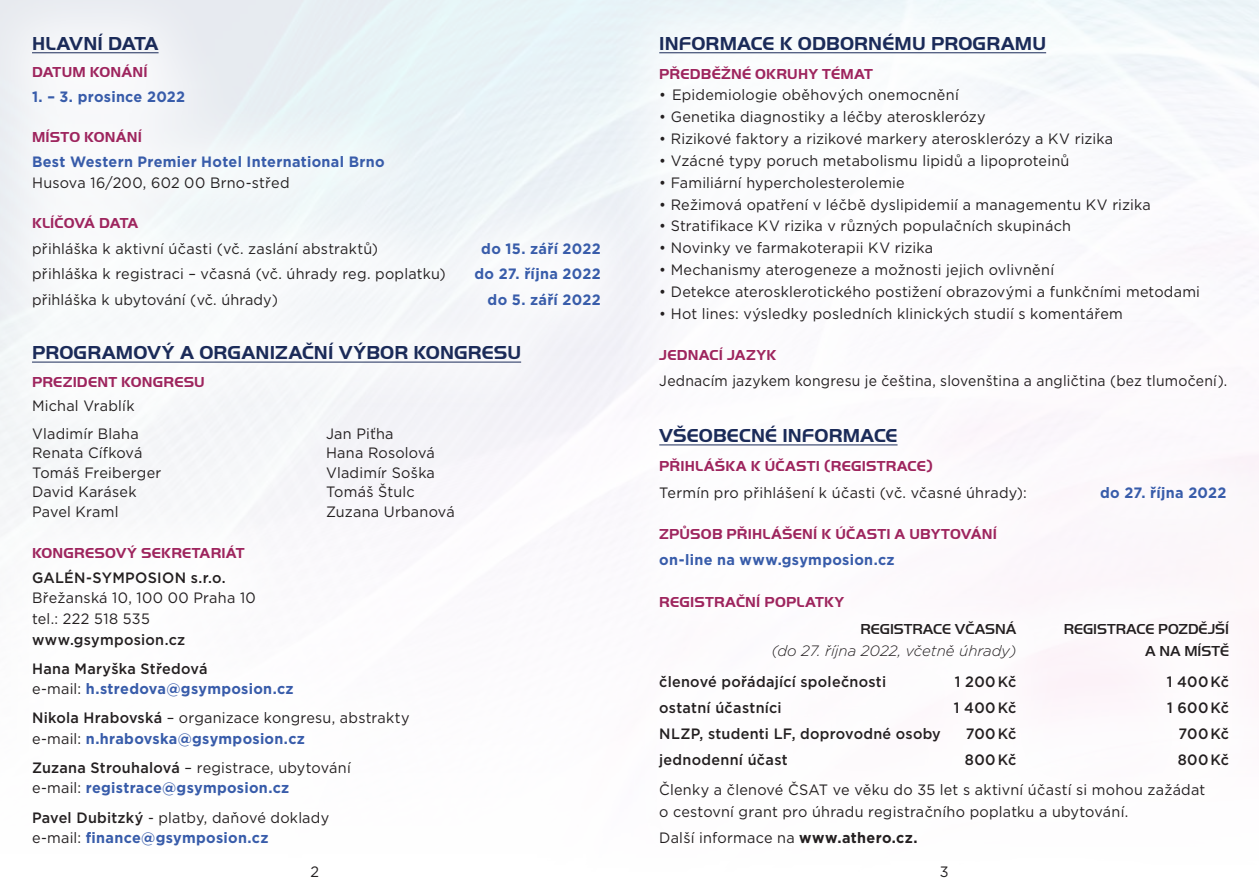
<style>
.page{position:relative;width:1259px;height:893px;background:#fff}
.page>*{position:absolute;margin:0;border:0;box-sizing:border-box;transform-origin:0 0}
.t1{font:700 19.5px "Handel Got DCE";letter-spacing:.005em;color:#1b2b59}
.t2{font:15px/19.5px "Gotham";letter-spacing:.015em;color:#231f20;scale:.96 1}
.t3{font:500 15px/29.1px "Gotham";letter-spacing:.02em;color:#231f20;scale:.96 1}
.t4{font:700 15px "Handel Got DCE";letter-spacing:.015em;color:#9e255e}
.t5{font:700 15px "Gotham";letter-spacing:.02em;color:#385caa;scale:.96 1}
.t6{font:15px "Gotham";letter-spacing:.015em;color:#231f20;scale:.93 1}
.t7{font:500 15px "Handel Got DCE";color:#231f20}
.t8{font:italic 300 15px "Gotham";color:#231f20}
.t9{font:700 15px "Handel Got DCE";letter-spacing:-.01em;color:#9e255e}
.s1{font-weight:700;color:#385caa}
.s2{font-weight:500}
.s3{font-weight:400;color:#231f20}
.s4{font-weight:700}
</style>
<div class="page">
<hr style="left:659px;top:52px;width:387px;height:1px;background:#1b2b59">
<hr style="left:659px;top:445px;width:238px;height:1px;background:#1b2b59">
<div style="left:0;top:0;width:659px;height:893px;background:#fff;opacity:.8"></div>
<hr style="left:32px;top:52px;width:127px;height:1px;background:#1b2b59">
<hr style="left:32px;top:362px;width:489px;height:1px;background:#1b2b59">
<h1 class="t1" style="left:32px;top:32px;width:128px">HLAVNÍ DATA</h1>
<p class="t4" style="left:32px;top:64px;width:117px">DATUM KONÁNÍ</p>
<p class="t5" style="left:32px;top:87px;width:161px">1. – 3. prosince 2022</p>
<p class="t4" style="left:32px;top:129px;width:111px">MÍSTO KONÁNÍ</p>
<p class="t5" style="left:32px;top:152px;width:369px">Best Western Premier Hotel International Brno</p>
<p class="t2" style="left:32px;top:172px;width:270px">Husova 16/200, 602 00 Brno-střed</p>
<p class="t9" style="left:32px;top:215px;width:108px">KLÍČOVÁ DATA</p>
<p class="t2" style="left:32px;top:238px;width:362px">přihláška k aktivní účasti (vč. zaslání abstraktů)</p>
<p class="t5" style="left:481px;top:238px;width:126px">do 15. září 2022</p>
<p class="t2" style="left:32px;top:264px;width:432px">přihláška k registraci – včasná (vč. úhrady reg. poplatku)</p>
<p class="t5" style="left:474px;top:264px;width:133px">do 27. října 2022</p>
<p class="t2" style="left:32px;top:289px;width:258px">přihláška k ubytování (vč. úhrady)</p>
<p class="t5" style="left:487px;top:290px;width:119px">do 5. září 2022</p>
<h1 class="t1" style="left:32px;top:342px;width:490px">PROGRAMOVÝ A ORGANIZAČNÍ VÝBOR KONGRESU</h1>
<p class="t4" style="left:32px;top:373px;width:174px">PREZIDENT KONGRESU</p>
<p class="t2" style="left:32px;top:396px;width:108px">Michal Vrablík</p>
<p class="t2" style="left:32px;top:424px;width:136px">Vladimír Blaha<br>Renata Cífková<br>Tomáš Freiberger<br>David Karásek<br>Pavel Kraml</p>
<p class="t2" style="left:326px;top:424px;width:136px">Jan Piťha<br>Hana Rosolová<br>Vladimír Soška<br>Tomáš Štulc<br>Zuzana Urbanová</p>
<p class="t4" style="left:32px;top:545px;width:214px">KONGRESOVÝ SEKRETARIÁT</p>
<p class="t3" style="left:32px;top:563px;width:203px">GALÉN-SYMPOSION s.r.o.</p>
<p class="t2" style="left:32px;top:588px;width:235px;line-height:20.5px">Břežanská 10, 100 00 Praha 10 tel.: 222 518 535</p>
<p class="t3" style="left:32px;top:625px;width:184px">www.gsymposion.cz<br>Hana Maryška Středová</p>
<p class="t2" style="left:32px;top:674px;width:395px;line-height:29.1px">e-mail: <span class="s1">h.stredova@gsymposion.cz<br></span><span class="s2">Nikola Hrabovská</span> – organizace kongresu, abstrakty</p>
<p class="t2" style="left:32px;top:724px;width:333px;line-height:29.1px">e-mail: <span class="s1">n.hrabovska@gsymposion.cz<br></span><span class="s2">Zuzana Strouhalová</span> – registrace, ubytování</p>
<p class="t2" style="left:32px;top:773px;width:311px;line-height:29.1px">e-mail: <span class="s1">registrace@gsymposion.cz<br></span><span class="s2">Pavel Dubitzký</span> - platby, daňové doklady</p>
<p class="t5" style="left:32px;top:828px;width:248px"><span class="s3">e-mail:</span> finance@gsymposion.cz</p>
<h1 class="t1" style="left:659px;top:32px;width:388px">INFORMACE K ODBORNÉMU PROGRAMU</h1>
<p class="t4" style="left:659px;top:65px;width:215px">PŘEDBĚŽNÉ OKRUHY TÉMAT</p>
<p class="t2" style="left:659px;top:85px;width:313px">• Epidemiologie oběhových onemocnění</p>
<p class="t2" style="left:659px;top:107px;width:341px">• Genetika diagnostiky a léčby aterosklerózy</p>
<p class="t2" style="left:659px;top:129px;width:474px">• Rizikové faktory a rizikové markery aterosklerózy a KV rizika</p>
<p class="t2" style="left:659px;top:151px;width:429px">• Vzácné typy poruch metabolismu lipidů a lipoproteinů</p>
<p class="t2" style="left:659px;top:172px;width:257px">• Familiární hypercholesterolemie</p>
<p class="t2" style="left:659px;top:194px;width:513px">• Režimová opatření v léčbě dyslipidemií a managementu KV rizika</p>
<p class="t2" style="left:659px;top:216px;width:430px">• Stratifikace KV rizika v různých populačních skupinách</p>
<p class="t2" style="left:659px;top:238px;width:287px">• Novinky ve farmakoterapii KV rizika</p>
<p class="t2" style="left:659px;top:260px;width:413px">• Mechanismy aterogeneze a možnosti jejich ovlivnění</p>
<p class="t2" style="left:659px;top:281px;width:565px">• Detekce aterosklerotického postižení obrazovými a funkčními metodami</p>
<p class="t2" style="left:659px;top:303px;width:484px">• Hot lines: výsledky posledních klinických studií s komentářem</p>
<p class="t4" style="left:659px;top:347px;width:119px">JEDNACÍ JAZYK</p>
<p class="t6" style="left:659px;top:371px;width:612px">Jednacím jazykem kongresu je čeština, slovenština a angličtina (bez tlumočení).</p>
<h1 class="t1" style="left:659px;top:424px;width:240px">VŠEOBECNÉ INFORMACE</h1>
<p class="t4" style="left:659px;top:457px;width:275px">PŘIHLÁŠKA K ÚČASTI (REGISTRACE)</p>
<p class="t2" style="left:659px;top:482px;width:384px">Termín pro přihlášení k účasti (vč. včasné úhrady):</p>
<p class="t5" style="left:1100px;top:482px;width:133px">do 27. října 2022</p>
<p class="t4" style="left:659px;top:526px;width:339px">ZPŮSOB PŘIHLÁŠENÍ K ÚČASTI A UBYTOVÁNÍ</p>
<p class="t5" style="left:659px;top:550px;width:247px">on-line na www.gsymposion.cz</p>
<p class="t4" style="left:659px;top:593px;width:187px">REGISTRAČNÍ POPLATKY</p>
<p class="t7" style="left:860px;top:620px;width:158px">REGISTRACE VČASNÁ</p>
<p class="t7" style="left:1063px;top:620px;width:167px">REGISTRACE POZDĚJŠÍ</p>
<p class="t8" style="left:771px;top:641px;width:247px">(do 27. října 2022, včetně úhrady)</p>
<p class="t7" style="left:1145px;top:643px;width:86px">A NA MÍSTĚ</p>
<p class="t3" style="left:659px;top:666px;width:238px">členové pořádající společnosti</p>
<p class="t3" style="left:955px;top:666px;width:65px">1 200 Kč</p>
<p class="t3" style="left:1166px;top:666px;width:67px">1 400 Kč</p>
<p class="t3" style="left:659px;top:693px;width:129px">ostatní účastníci</p>
<p class="t3" style="left:954px;top:693px;width:67px">1 400 Kč</p>
<p class="t3" style="left:1167px;top:693px;width:66px">1 600 Kč</p>
<p class="t3" style="left:659px;top:719px;width:295px">NLZP, studenti LF, doprovodné osoby</p>
<p class="t3" style="left:965px;top:719px;width:54px">700 Kč</p>
<p class="t3" style="left:1178px;top:719px;width:54px">700 Kč</p>
<p class="t3" style="left:659px;top:745px;width:135px">jednodenní účast</p>
<p class="t3" style="left:965px;top:745px;width:55px">800 Kč</p>
<p class="t3" style="left:1177px;top:745px;width:55px">800 Kč</p>
<p class="t2" style="left:659px;top:779px;width:570px;line-height:21.9px">Členky a členové ČSAT ve věku do 35 let s aktivní účastí si mohou zažádat o cestovní grant pro úhradu registračního poplatku a ubytování.</p>
<p class="t2" style="left:659px;top:828px;width:270px">Další informace na <span class="s4">www.athero.cz.</span></p>
<p class="t2" style="left:310px;top:862px;width:10px">2</p>
<p class="t2" style="left:940px;top:862px;width:11px">3</p>
</div>
